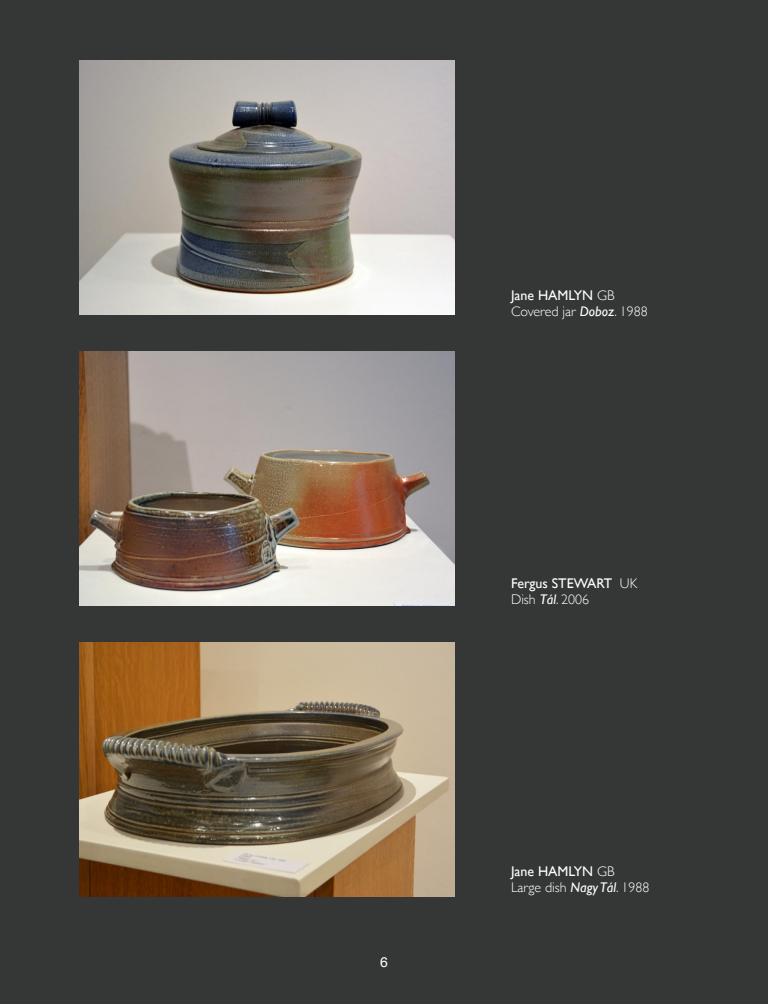
<style>
.page{position:relative;width:768px;height:1004px;background:#353737}
.page>*{position:absolute;margin:0;border:0;box-sizing:border-box;transform-origin:0 0}
.t1{font:300 14px/16.1px "Gill Sans";color:#fff}
.t2{font:14px/16.1px "Gill Sans";color:#fff}
.t3{font:14px "Helvetica";color:#fff}
.s1{font-weight:400}
.s2{font-weight:400;font-style:italic}
.s3{font-weight:300}
.s4{font-style:italic}
</style>
<div class="page">
<img style="left:79px;top:60px;width:376px;height:255px">
<img style="left:79px;top:642px;width:376px;height:255px">
<img style="left:79px;top:351px;width:376px;height:255px">
<p class="t3" style="left:380px;top:956px;width:9px">6</p>
<p class="t1" style="left:511px;top:288px;width:138px"><span class="s1">Jane HAMLYN</span> GB<br>Covered jar <span class="s2">Doboz</span>. 1988</p>
<p class="t2" style="left:511px;top:576px;width:128px">Fergus STEWART <span class="s3">UK<br>Dish</span> <span class="s4">Tál</span><span class="s3">. 2006</span></p>
<p class="t1" style="left:511px;top:864px;width:140px"><span class="s1">Jane HAMLYN</span> GB<br>Large dish <span class="s2">Nagy Tál</span>. 1988</p>
</div>
